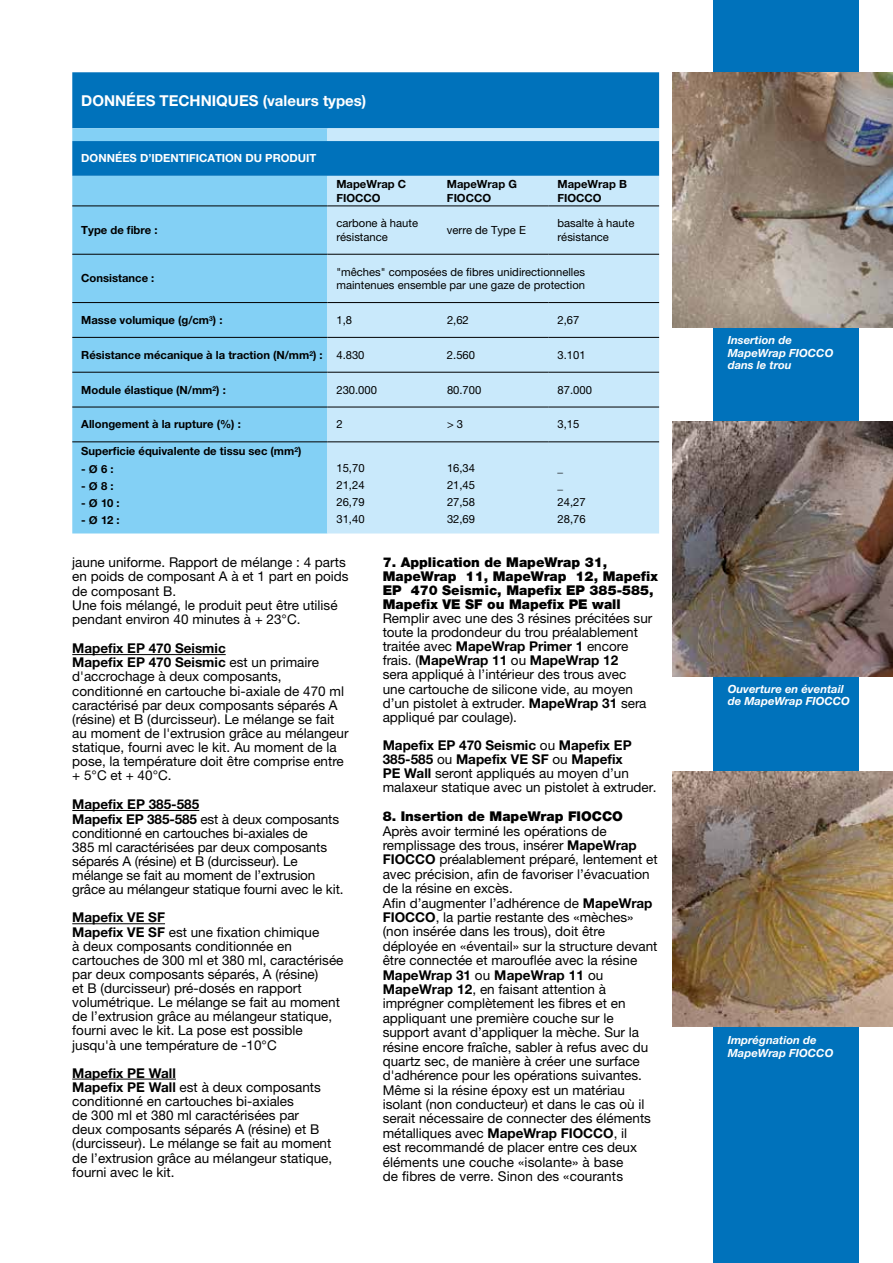
<style>
.page{position:relative;width:893px;height:1263px;background:#fff}
.page>*{position:absolute;margin:0;border:0;box-sizing:border-box;transform-origin:0 0}
.t1{font:700 15px "Helvetica Neue LTW1 G";color:#fff}
.t2{font:13.5px/14.1px "Helvetica Neue LTW1 G";color:#000}
.t3{font:900 13.5px/14.1px "Helvetica Neue LTW1 G";color:#000}
.t4{font:11.25px/13.5px "Helvetica Neue LTW1 G";color:#000}
.t5{font:700 11.25px/13.5px "Helvetica Neue LTW1 G";color:#000}
.t6{font:italic 700 11.25px/12.8px "Helvetica Neue LTW1 G";color:#fff}
.t7{font:700 11.25px "Helvetica Neue LTW1 G";color:#fff}
.s1{font-weight:400}
.s2{font-weight:500;font-size:15px}
.s3{font-weight:700}
</style>
<div class="page">
<div style="left:713px;top:0;width:145px;height:1263px;background:#0072bb"></div>
<hr style="left:72px;top:654px;width:154px;height:1px;background:#000">
<hr style="left:72px;top:810px;width:127px;height:1px;background:#000">
<hr style="left:72px;top:923px;width:93px;height:1px;background:#000">
<hr style="left:72px;top:1079px;width:104px;height:1px;background:#000">
<div style="left:72px;top:72px;width:587px;height:56px;background:#0072bb"></div>
<svg style="left:72px;top:128px;width:255px;height:405px;fill:#83d0f5"></svg>
<svg style="left:327px;top:128px;width:332px;height:405px;fill:#c9e9fb"></svg>
<hr style="left:72px;top:206px;width:255px;height:1px;background:#000">
<hr style="left:327px;top:206px;width:111px;height:1px;background:#000">
<hr style="left:438px;top:206px;width:111px;height:1px;background:#000">
<hr style="left:549px;top:206px;width:110px;height:1px;background:#000">
<hr style="left:72px;top:254px;width:255px;height:1px;background:#000">
<hr style="left:327px;top:254px;width:111px;height:1px;background:#000">
<hr style="left:438px;top:254px;width:111px;height:1px;background:#000">
<hr style="left:549px;top:254px;width:110px;height:1px;background:#000">
<hr style="left:72px;top:302px;width:255px;height:1px;background:#000">
<hr style="left:327px;top:302px;width:111px;height:1px;background:#000">
<hr style="left:438px;top:302px;width:111px;height:1px;background:#000">
<hr style="left:549px;top:302px;width:110px;height:1px;background:#000">
<hr style="left:72px;top:407px;width:255px;height:1px;background:#000">
<hr style="left:327px;top:407px;width:111px;height:1px;background:#000">
<hr style="left:438px;top:407px;width:111px;height:1px;background:#000">
<hr style="left:549px;top:407px;width:110px;height:1px;background:#000">
<hr style="left:72px;top:441px;width:255px;height:1px;background:#000">
<hr style="left:327px;top:441px;width:111px;height:1px;background:#000">
<hr style="left:438px;top:441px;width:111px;height:1px;background:#000">
<hr style="left:549px;top:441px;width:110px;height:1px;background:#000">
<hr style="left:72px;top:337px;width:255px;height:1px;background:#000">
<hr style="left:327px;top:337px;width:111px;height:1px;background:#000">
<hr style="left:438px;top:337px;width:111px;height:1px;background:#000">
<hr style="left:549px;top:337px;width:110px;height:1px;background:#000">
<hr style="left:72px;top:372px;width:255px;height:1px;background:#000">
<hr style="left:327px;top:372px;width:111px;height:1px;background:#000">
<hr style="left:438px;top:372px;width:111px;height:1px;background:#000">
<hr style="left:549px;top:372px;width:110px;height:1px;background:#000">
<img style="left:673px;top:72px;width:220px;height:255px">
<img style="left:673px;top:422px;width:220px;height:255px">
<img style="left:673px;top:771px;width:220px;height:255px">
<p class="t1" style="left:81px;top:91px;width:287px">DONNÉES TECHNIQUES (valeurs types)</p>
<p class="t7" style="left:81px;top:152px;width:237px">DONNÉES D’IDENTIFICATION DU PRODUIT</p>
<p class="t5" style="left:336px;top:177px;width:71px">MapeWrap C<br>FIOCCO</p>
<p class="t5" style="left:447px;top:177px;width:71px">MapeWrap G<br>FIOCCO</p>
<p class="t5" style="left:558px;top:177px;width:71px">MapeWrap B<br>FIOCCO</p>
<p class="t5" style="left:81px;top:223px;width:78px">Type de fibre :</p>
<p class="t4" style="left:336px;top:216px;width:83px">carbone à haute résistance</p>
<p class="t4" style="left:447px;top:223px;width:80px">verre de Type E</p>
<p class="t4" style="left:558px;top:216px;width:78px">basalte à haute résistance</p>
<p class="t5" style="left:81px;top:272px;width:75px">Consistance :</p>
<p class="t4" style="left:336px;top:265px;width:250px">"mêches" composées de fibres unidirectionnelles maintenues ensemble par une gaze de protection</p>
<p class="t5" style="left:81px;top:313px;width:143px">Masse volumique (g/cm<sup>3</sup>) :</p>
<p class="t4" style="left:336px;top:313px;width:17px">1,8</p>
<p class="t4" style="left:447px;top:313px;width:23px">2,62</p>
<p class="t4" style="left:558px;top:313px;width:23px">2,67</p>
<p class="t5" style="left:81px;top:348px;width:285px">Résistance mécanique à la traction (N/mm<sup>2</sup>) : <span class="s1">4.830</span></p>
<p class="t4" style="left:447px;top:348px;width:30px">2.560</p>
<p class="t4" style="left:558px;top:348px;width:30px">3.101</p>
<p class="t5" style="left:81px;top:383px;width:146px">Module élastique (N/mm<sup>2</sup>) :</p>
<p class="t4" style="left:336px;top:383px;width:42px">230.000</p>
<p class="t4" style="left:447px;top:383px;width:36px">80.700</p>
<p class="t4" style="left:558px;top:383px;width:36px">87.000</p>
<p class="t5" style="left:81px;top:418px;width:161px">Allongement à la rupture (%) :</p>
<p class="t4" style="left:336px;top:418px;width:8px">2</p>
<p class="t4" style="left:447px;top:418px;width:18px">&gt; 3</p>
<p class="t4" style="left:558px;top:418px;width:23px">3,15</p>
<p class="t5" style="left:81px;top:444px;width:222px">Superficie équivalente de tissu sec (mm<sup>2</sup>)</p>
<p class="t5" style="left:81px;top:462px;width:34px">- <span class="s2">ø</span> 6 :</p>
<p class="t4" style="left:336px;top:461px;width:30px">15,70</p>
<p class="t4" style="left:447px;top:461px;width:30px">16,34</p>
<p class="t4" style="left:558px;top:461px;width:7px">_</p>
<p class="t5" style="left:81px;top:479px;width:34px">- <span class="s2">ø</span> 8 :</p>
<p class="t4" style="left:336px;top:478px;width:30px">21,24</p>
<p class="t4" style="left:447px;top:478px;width:30px">21,45</p>
<p class="t4" style="left:558px;top:478px;width:7px">_</p>
<p class="t5" style="left:81px;top:496px;width:40px">- <span class="s2">ø</span> 10 :</p>
<p class="t4" style="left:336px;top:495px;width:30px">26,79</p>
<p class="t4" style="left:447px;top:495px;width:30px">27,58</p>
<p class="t4" style="left:558px;top:495px;width:30px">24,27</p>
<p class="t5" style="left:81px;top:513px;width:40px">- <span class="s2">ø</span> 12 :</p>
<p class="t4" style="left:336px;top:512px;width:30px">31,40</p>
<p class="t4" style="left:447px;top:512px;width:30px">32,69</p>
<p class="t4" style="left:558px;top:512px;width:30px">28,76</p>
<p class="t2" style="left:72px;top:555px;width:278px">jaune uniforme. Rapport de mélange : 4 parts en poids de composant A à et 1 part en poids de composant B.<br>Une fois mélangé, le produit peut être utilisé pendant environ 40 minutes à + 23°C.</p>
<p class="t2" style="left:72px;top:641px;width:278px"><span class="s3">Mapefix EP 470 Seismic<br>Mapefix EP 470 Seismic</span> est un primaire d'accrochage à deux composants, conditionné en cartouche bi-axiale de 470 ml caractérisé par deux composants séparés A (résine) et B (durcisseur). Le mélange se fait au moment de l'extrusion grâce au mélangeur statique, fourni avec le kit. Au moment de la pose, la température doit être comprise entre + 5°C et + 40°C.</p>
<p class="t2" style="left:72px;top:797px;width:273px"><span class="s3">Mapefix EP 385-585<br>Mapefix EP 385-585</span> est à deux composants conditionné en cartouches bi-axiales de<br>385 ml caractérisées par deux composants séparés A (résine) et B (durcisseur). Le mélange se fait au moment de l’extrusion grâce au mélangeur statique fourni avec le kit.</p>
<p class="t2" style="left:72px;top:910px;width:273px"><span class="s3">Mapefix VE SF<br>Mapefix VE SF</span> est une fixation chimique<br>à deux composants conditionnée en cartouches de 300 ml et 380 ml, caractérisée par deux composants séparés, A (résine)<br>et B (durcisseur) pré-dosés en rapport volumétrique. Le mélange se fait au moment de l’extrusion grâce au mélangeur statique, fourni avec le kit. La pose est possible jusqu'à une température de -10°C</p>
<p class="t2" style="left:72px;top:1066px;width:261px"><span class="s3">Mapefix PE Wall<br>Mapefix PE Wall</span> est à deux composants conditionné en cartouches bi-axiales<br>de 300 ml et 380 ml caractérisées par<br>deux composants séparés A (résine) et B (durcisseur). Le mélange se fait au moment de l’extrusion grâce au mélangeur statique, fourni avec le kit.</p>
<p class="t3" style="left:383px;top:555px;width:277px">7. Application de MapeWrap 31,<br>MapeWrap 11, MapeWrap 12, Mapefix<br>EP 470 Seismic, Mapefix EP 385-585,<br>Mapefix VE SF ou Mapefix PE wall</p>
<p class="t2" style="left:383px;top:611px;width:271px">Remplir avec une des 3 résines précitées sur toute la prodondeur du trou préalablement traitée avec <span class="s3">MapeWrap Primer 1</span> encore frais. (<span class="s3">MapeWrap 11</span> ou <span class="s3">MapeWrap 12<br></span>sera appliqué à l’intérieur des trous avec<br>une cartouche de silicone vide, au moyen d’un pistolet à extruder. <span class="s3">MapeWrap 31</span> sera appliqué par coulage).</p>
<p class="t2" style="left:383px;top:738px;width:275px"><span class="s3">Mapefix EP 470 Seismic</span> ou <span class="s3">Mapefix EP 385-585</span> ou <span class="s3">Mapefix VE SF</span> ou <span class="s3">Mapefix<br>PE Wall</span> seront appliqués au moyen d’un malaxeur statique avec un pistolet à extruder.</p>
<p class="t3" style="left:383px;top:809px;width:242px">8. Insertion de MapeWrap FIOCCO</p>
<p class="t2" style="left:383px;top:823px;width:276px">Après avoir terminé les opérations de remplissage des trous, insérer <span class="s3">MapeWrap FIOCCO</span> préalablement préparé, lentement et avec précision, afin de favoriser l’évacuation de la résine en excès.<br>Afin d’augmenter l’adhérence de <span class="s3">MapeWrap FIOCCO</span>, la partie restante des «mèches» (non insérée dans les trous), doit être déployée en «éventail» sur la structure devant être connectée et marouflée avec la résine <span class="s3">MapeWrap 31</span> ou <span class="s3">MapeWrap 11</span> ou <span class="s3">MapeWrap 12</span>, en faisant attention à imprégner complètement les fibres et en appliquant une première couche sur le support avant d’appliquer la mèche. Sur la résine encore fraîche, sabler à refus avec du quartz sec, de manière à créer une surface d'adhérence pour les opérations suivantes.<br>Même si la résine époxy est un matériau isolant (non conducteur) et dans le cas où il serait nécessaire de connecter des éléments métalliques avec <span class="s3">MapeWrap FIOCCO</span>, il<br>est recommandé de placer entre ces deux éléments une couche «isolante» à base<br>de fibres de verre. Sinon des «courants</p>
<p class="t6" style="left:728px;top:333px;width:107px">Insertion de<br>MapeWrap FIOCCO dans le trou</p>
<p class="t6" style="left:728px;top:682px;width:124px">Ouverture en éventail de MapeWrap FIOCCO</p>
<p class="t6" style="left:728px;top:1034px;width:107px">Imprégnation de<br>MapeWrap FIOCCO</p>
</div>
